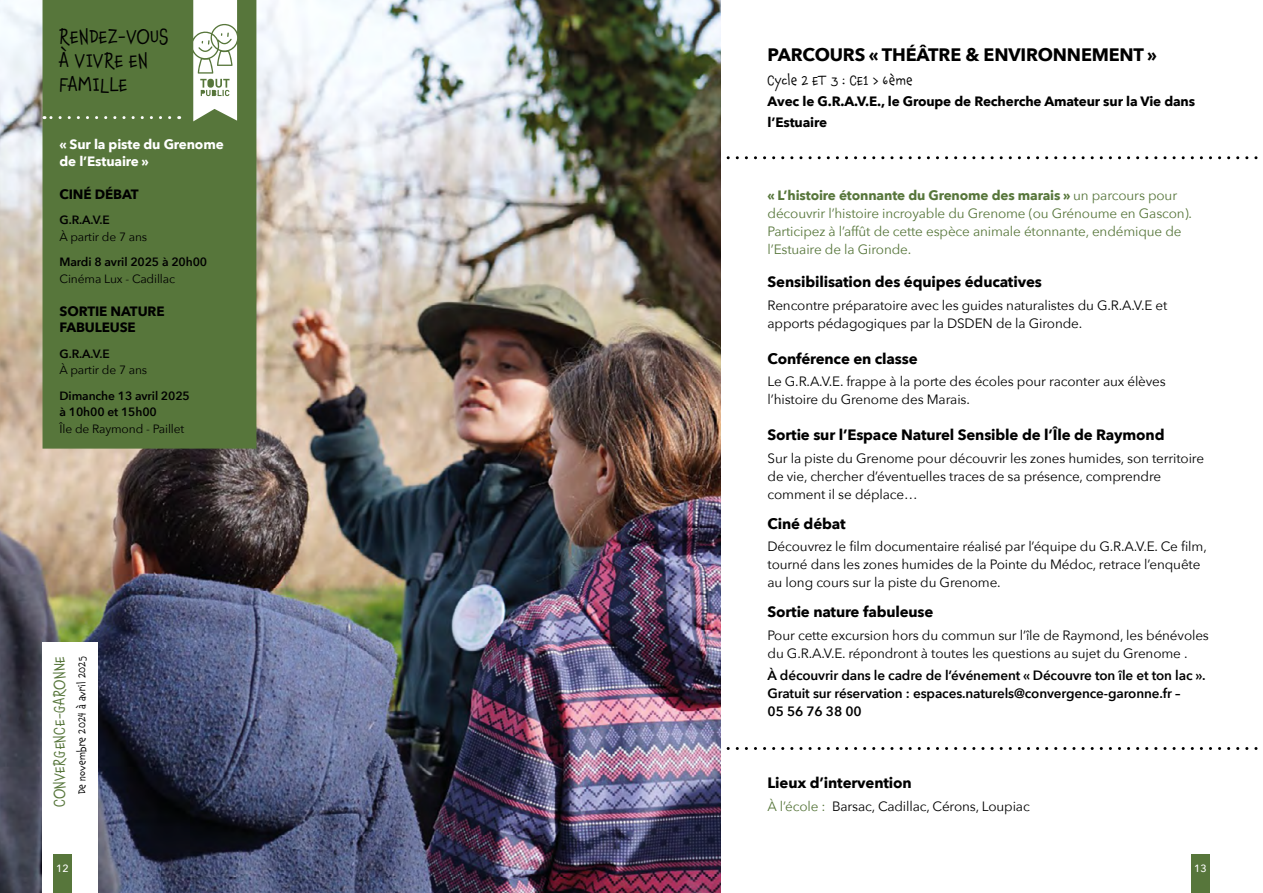
<style>
.page{position:relative;width:1263px;height:893px;background:#fff}
.page>*{position:absolute;margin:0;border:0;box-sizing:border-box;transform-origin:0 0}
.t1{font:19.5px/24px "Chaloops";letter-spacing:.02em;color:#000}
.t2{font:700 18px "Avenir Next";letter-spacing:-.01em;color:#000}
.t3{font:700 15px "Avenir Next";letter-spacing:-.01em;color:#000}
.t4{font:15px "Chaloops";letter-spacing:.02em;color:#57763b}
.t5{font:13.5px/18px "Avenir Next";letter-spacing:-.01em;color:#000}
.t6{font:13.5px/18px "Avenir Next";letter-spacing:-.01em;color:#57763b}
.t7{font:600 13.5px/18px "Avenir Next";letter-spacing:-.01em;color:#000}
.t8{font:700 13.5px/16.5px "Avenir Next";letter-spacing:-.01em;color:#000}
.t9{font:700 13.5px/16.5px "Avenir Next";letter-spacing:-.01em;color:#fff}
.t10{font:13.5px "Chaloops";letter-spacing:.02em;color:#000}
.t11{font:600 12px/16.5px "Avenir Next";letter-spacing:-.01em;color:#000}
.t12{font:12px "Avenir Next";letter-spacing:-.01em;color:#000}
.t13{font:10.5px "Chaloops";letter-spacing:.02em;color:#000}
.t14{font:500 10.5px "Avenir Next";color:#fff}
.s1{font-weight:700}
.s2{color:#57763b}
</style>
<div class="page">
<svg style="left:726px;top:747px;width:532px;height:3px"></svg>
<svg style="left:726px;top:156px;width:532px;height:3px"></svg>
<img style="left:0;top:0;width:721px;height:893px">
<div style="left:43px;top:0;width:213px;height:449px;background:#57763b"></div>
<div style="left:43px;top:643px;width:55px;height:250px;background:#fff"></div>
<svg style="left:44px;top:116px;width:126px;height:3px"></svg>
<svg style="left:193px;top:0;width:44px;height:121px"></svg>
<div style="left:53px;top:855px;width:19px;height:38px;background:#57763b"></div>
<div style="left:1191px;top:855px;width:19px;height:38px;background:#57763b"></div>
<h1 class="t1" style="left:60px;top:24px;width:110px">RENDEZ-VOUS<br>À VIVRE EN<br>FAMILLE</h1>
<p class="t9" style="left:60px;top:136px;width:166px">« Sur la piste du Grenome de l’Estuaire »</p>
<p class="t8" style="left:60px;top:186px;width:81px">CINÉ DÉBAT</p>
<p class="t11" style="left:60px;top:212px;width:52px">G.R.A.V.E</p>
<p class="t12" style="left:60px;top:226px;width:89px">À partir de 7 ans</p>
<p class="t11" style="left:60px;top:254px;width:149px">Mardi 8 avril 2025 à 20h00</p>
<p class="t12" style="left:60px;top:268px;width:117px">Cinéma Lux - Cadillac</p>
<p class="t8" style="left:60px;top:303px;width:106px">SORTIE NATURE<br>FABULEUSE</p>
<p class="t11" style="left:60px;top:345px;width:52px">G.R.A.V.E</p>
<p class="t12" style="left:60px;top:360px;width:89px">À partir de 7 ans</p>
<p class="t11" style="left:60px;top:387px;width:132px">Dimanche 13 avril 2025 à 10h00 et 15h00</p>
<p class="t12" style="left:60px;top:418px;width:126px">Île de Raymond - Paillet</p>
<p class="t4" style="left:47px;top:807px;width:152px;rotate:-90deg">CONVERGENCE-GARONNE</p>
<p class="t13" style="left:73px;top:794px;width:139px;rotate:-90deg">De novembre 2024 à avril 2025</p>
<p class="t14" style="left:56px;top:860px;width:14px">12</p>
<h2 class="t2" style="left:767px;top:39px;width:391px">PARCOURS « THÉÂTRE &amp; ENVIRONNEMENT »</h2>
<p class="t10" style="left:767px;top:69px;width:146px">Cycle 2 ET 3 : CE1 &gt; 6ème</p>
<p class="t8" style="left:767px;top:90px;width:429px;line-height:21px">Avec le G.R.A.V.E., le Groupe de Recherche Amateur sur la Vie dans l’Estuaire</p>
<p class="t6" style="left:767px;top:186px;width:426px"><span class="s1">« L’histoire étonnante du Grenome des marais »</span> un parcours pour découvrir l’histoire incroyable du Grenome (ou Grénoume en Gascon).<br>Participez à l’affût de cette espèce animale étonnante, endémique de l’Estuaire de la Gironde.</p>
<p class="t3" style="left:767px;top:269px;width:276px">Sensibilisation des équipes éducatives</p>
<p class="t5" style="left:767px;top:295px;width:401px">Rencontre préparatoire avec les guides naturalistes du G.R.A.V.E et apports pédagogiques par la DSDEN de la Gironde.</p>
<p class="t3" style="left:767px;top:345px;width:152px">Conférence en classe</p>
<p class="t5" style="left:767px;top:372px;width:400px">Le G.R.A.V.E. frappe à la porte des écoles pour raconter aux élèves l’histoire du Grenome des Marais.</p>
<p class="t3" style="left:767px;top:422px;width:398px">Sortie sur l’Espace Naturel Sensible de l’Île de Raymond</p>
<p class="t5" style="left:767px;top:448px;width:438px">Sur la piste du Grenome pour découvrir les zones humides, son territoire de vie, chercher d’éventuelles traces de sa présence, comprendre comment il se déplace…</p>
<p class="t3" style="left:767px;top:510px;width:80px">Ciné débat</p>
<p class="t5" style="left:767px;top:537px;width:441px">Découvrez le film documentaire réalisé par l’équipe du G.R.A.V.E. Ce film, tourné dans les zones humides de la Pointe du Médoc, retrace l’enquête au long cours sur la piste du Grenome.</p>
<p class="t3" style="left:767px;top:599px;width:167px">Sortie nature fabuleuse</p>
<p class="t5" style="left:767px;top:625px;width:443px">Pour cette excursion hors du commun sur l’île de Raymond, les bénévoles du G.R.A.V.E. répondront à toutes les questions au sujet du Grenome .</p>
<p class="t7" style="left:767px;top:666px;width:440px">À découvrir dans le cadre de l’événement « Découvre ton île et ton lac ».<br>Gratuit sur réservation : espaces.naturels@convergence-garonne.fr –<br>05 56 76 38 00</p>
<p class="t3" style="left:767px;top:770px;width:146px">Lieux d’intervention</p>
<p class="t5" style="left:767px;top:796px;width:264px"><span class="s2">À l’école :</span> Barsac, Cadillac, Cérons, Loupiac</p>
<p class="t14" style="left:1194px;top:860px;width:14px">13</p>
</div>
